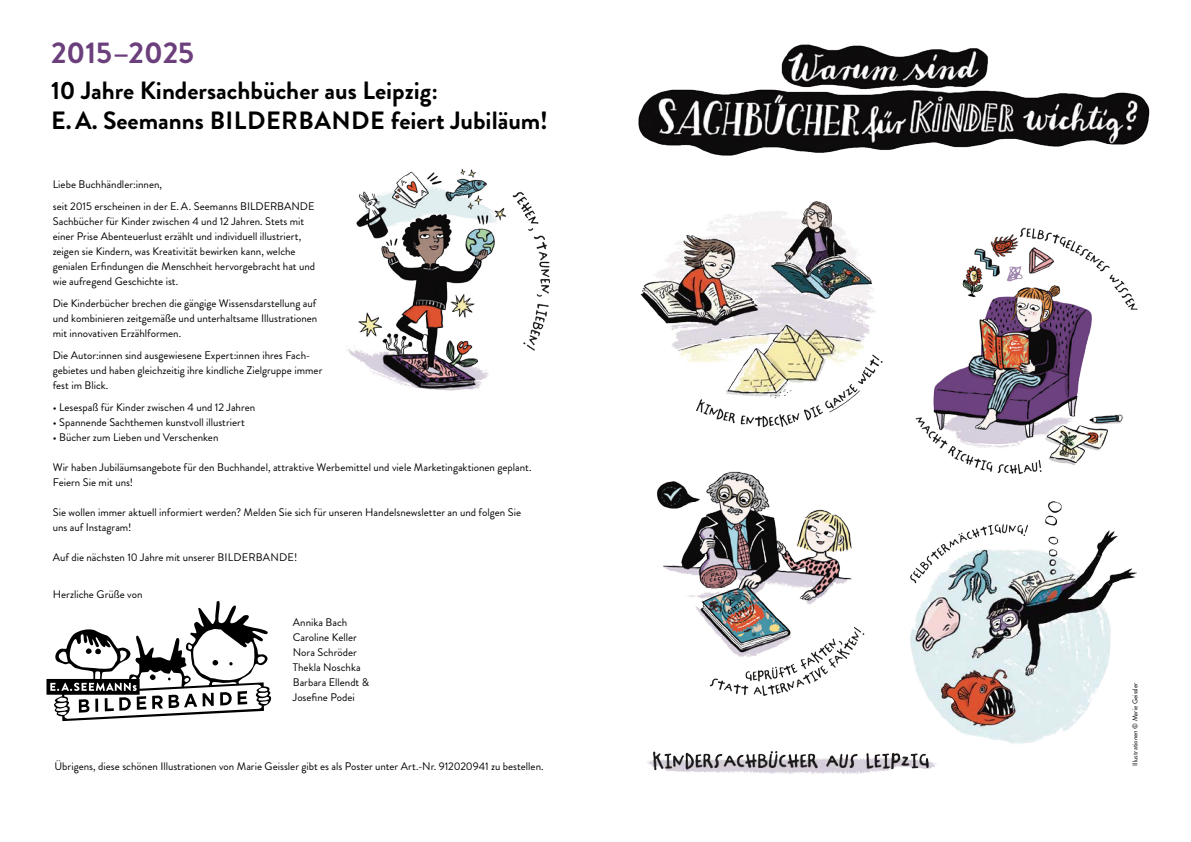
<style>
.page{position:relative;width:1191px;height:842px;background:#fff}
.page>*{position:absolute;margin:0;border:0;box-sizing:border-box;transform-origin:0 0}
.t1{font:700 30px "Brandon Grotesque";color:#6b3f7c}
.t2{font:700 25px/30px "Brandon Grotesque";color:#000}
.t3{font:11px/15px "Brandon Grotesque";color:#000}
.t4{font:7px "Brandon Grotesque";color:#000}
</style>
<div class="page">
<img style="left:346px;top:169px;width:205px;height:222px">
<svg style="left:46px;top:601px;width:226px;height:120px"></svg>
<img style="left:638px;top:44px;width:512px;height:112px">
<img style="left:647px;top:750px;width:289px;height:24px">
<img style="left:640px;top:201px;width:243px;height:227px">
<img style="left:915px;top:227px;width:223px;height:248px">
<img style="left:898px;top:501px;width:239px;height:255px">
<img style="left:657px;top:471px;width:208px;height:225px">
<h1 class="t1" style="left:51px;top:32px;width:145px">2015–2025</h1>
<h2 class="t2" style="left:51px;top:76px;width:498px">10 Jahre Kindersachbücher aus Leipzig:<br>E. A. Seemanns BILDERBANDE feiert Jubiläum!</h2>
<p class="t3" style="left:53px;top:173px;width:263px;line-height:22px">Liebe Buchhändler:innen,<br>seit 2015 erscheinen in der E. A. Seemanns BILDERBANDE</p>
<p class="t3" style="left:53px;top:214px;width:264px">Sachbücher für Kinder zwischen 4 und 12 Jahren. Stets mit einer Prise Abenteuerlust erzählt und individuell illustriert, zeigen sie Kindern, was Kreativität bewirken kann, welche genialen Erfindungen die Menschheit hervorgebracht hat und wie aufregend Geschichte ist.</p>
<p class="t3" style="left:53px;top:296px;width:266px;text-align:justify">Die Kinderbücher brechen die gängige Wissensdarstellung auf und kombinieren zeitgemäße und unterhaltsame Illustrationen mit innovativen Erzählformen.</p>
<p class="t3" style="left:53px;top:348px;width:271px">Die Autor:innen sind ausgewiesene Expert:innen ihres Fach&shy;gebietes und haben gleichzeitig ihre kindliche Zielgruppe immer fest im Blick.</p>
<p class="t3" style="left:53px;top:400px;width:204px">• Lesespaß für Kinder zwischen 4 und 12 Jahren</p>
<p class="t3" style="left:53px;top:415px;width:194px">• Spannende Sachthemen kunstvoll illustriert</p>
<p class="t3" style="left:53px;top:430px;width:167px">• Bücher zum Lieben und Verschenken</p>
<p class="t3" style="left:53px;top:460px;width:480px">Wir haben Jubiläumsangebote für den Buchhandel, attraktive Werbemittel und viele Marketingaktionen geplant.<br>Feiern Sie mit uns!</p>
<p class="t3" style="left:53px;top:505px;width:470px">Sie wollen immer aktuell informiert werden? Melden Sie sich für unseren Handelsnewsletter an und folgen Sie uns auf Instagram!</p>
<p class="t3" style="left:53px;top:550px;width:246px">Auf die nächsten 10 Jahre mit unserer BILDERBANDE!</p>
<p class="t3" style="left:53px;top:587px;width:91px">Herzliche Grüße von</p>
<p class="t3" style="left:293px;top:615px;width:78px">Annika Bach<br>Caroline Keller<br>Nora Schröder<br>Thekla Noschka<br>Barbara Ellendt &amp;<br>Josefine Podei</p>
<p class="t3" style="left:54px;top:759px;width:491px">Übrigens, diese schönen Illustrationen von Marie Geissler gibt es als Poster unter Art.-Nr. 912020941 zu bestellen.</p>
<p class="t4" style="left:1130px;top:766px;width:85px;rotate:-90deg">Illustrationen © Marie Geissler</p>
</div>
